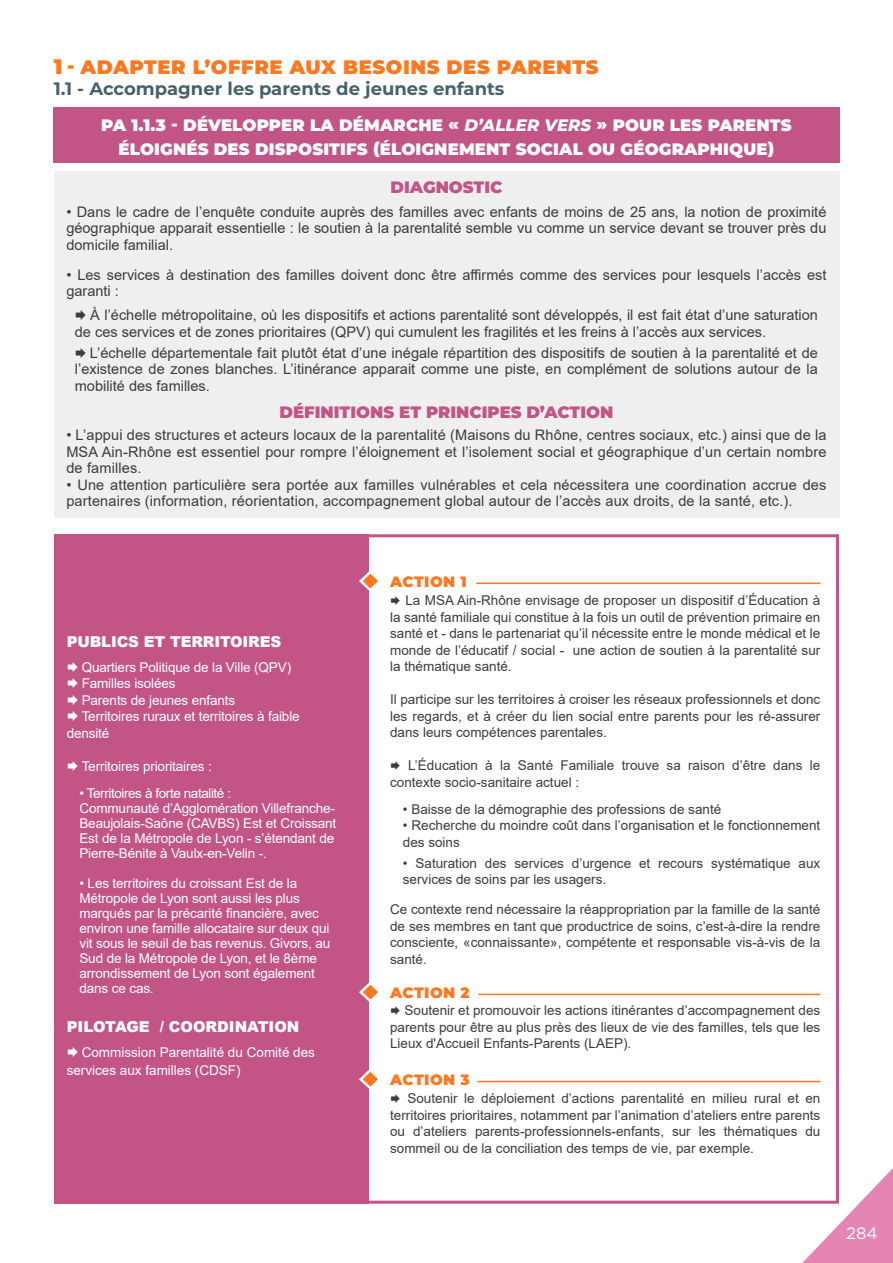
<style>
.page{position:relative;width:893px;height:1263px;background:#fff}
.page>*{position:absolute;margin:0;border:0;box-sizing:border-box;transform-origin:0 0}
.t1{font:900 19.5px "Montserrat";letter-spacing:.03em;color:#ff771e}
.t2{font:700 18px "Montserrat";color:#46606c}
.t3{font:900 16.5px/23.5px "Montserrat";letter-spacing:.01em;color:#fff;text-align:center}
.t4{font:900 16.5px "Montserrat";color:#c25586}
.t5{font:16.5px "Gotham";color:#fff}
.t6{font:900 15px "Arial";letter-spacing:-.01em;color:#fff}
.t7{font:900 15px "Montserrat";letter-spacing:.03em;color:#ff771e}
.t8{font:14.55px/16.5px "Arial";color:#3c3c3b;text-align:justify}
.t9{font:13.5px/16.5px "Arial";color:#3c3c3b;text-align:justify}
.t10{font:13.5px/15px "Arial";letter-spacing:-.01em;color:#fff}
.s1{font-size:21px}
.s2{font-weight:800;font-style:italic}
</style>
<div class="page">
<svg style="left:802px;top:1168px;width:91px;height:95px"></svg>
<div style="left:54px;top:171px;width:786px;height:347px;background:#efefef"></div>
<div style="left:53px;top:108px;width:787px;height:55px;background:#c25586"></div>
<div style="left:54px;top:534px;width:315px;height:670px;background:#c25586"></div>
<hr style="left:476px;top:583px;width:344px;height:1px;background:#ff771e">
<svg style="left:359px;top:571px;width:19px;height:20px"></svg>
<hr style="left:478px;top:994px;width:342px;height:1px;background:#ff771e">
<svg style="left:359px;top:983px;width:19px;height:19px"></svg>
<hr style="left:477px;top:1081px;width:343px;height:1px;background:#ff771e">
<svg style="left:359px;top:1070px;width:19px;height:19px"></svg>
<h1 class="t1" style="left:54px;top:53px;width:546px"><span class="s1">1</span> - ADAPTER L’OFFRE AUX BESOINS DES PARENTS</h1>
<h2 class="t2" style="left:54px;top:76px;width:452px">1.1 - Accompagner les parents de jeunes enfants</h2>
<p class="t3" style="left:101px;top:112px;width:692px">PA 1.1.3 - DÉVELOPPER LA DÉMARCHE « <span class="s2">D’ALLER VERS</span> » POUR LES PARENTS<br>ÉLOIGNÉS DES DISPOSITIFS (ÉLOIGNEMENT SOCIAL OU GÉOGRAPHIQUE)</p>
<p class="t4" style="left:390px;top:174px;width:114px">DIAGNOSTIC</p>
<p class="t8" style="left:66px;top:203px;width:762px">• Dans le cadre de l’enquête conduite auprès des familles avec enfants de moins de 25 ans, la notion de proximité géographique apparait essentielle : le soutien à la parentalité semble vu comme un service devant se trouver près du domicile familial.</p>
<p class="t8" style="left:66px;top:266px;width:762px">• Les services à destination des familles doivent donc être affirmés comme des services pour lesquels l’accès est garanti :</p>
<p class="t8" style="left:75px;top:307px;width:745px;text-indent:15px">À l’échelle métropolitaine, où les dispositifs et actions parentalité sont développés, il est fait état d’une saturation de ces services et de zones prioritaires (QPV) qui cumulent les fragilités et les freins à l’accès aux services.</p>
<p class="t8" style="left:75px;top:344px;width:745px;text-indent:15px">L’échelle départementale fait plutôt état d’une inégale répartition des dispositifs de soutien à la parentalité et de l’existence de zones blanches. L’itinérance apparait comme une piste, en complément de solutions autour de la mobilité des familles.</p>
<p class="t4" style="left:279px;top:399px;width:335px">DÉFINITIONS ET PRINCIPES D’ACTION</p>
<p class="t8" style="left:66px;top:427px;width:762px">• L’appui des structures et acteurs locaux de la parentalité (Maisons du Rhône, centres sociaux, etc.) ainsi que de la MSA Ain-Rhône est essentiel pour rompre l’éloignement et l’isolement social et géographique d’un certain nombre de familles.</p>
<p class="t8" style="left:66px;top:476px;width:762px">• Une attention particulière sera portée aux familles vulnérables et cela nécessitera une coordination accrue des partenaires (information, réorientation, accompagnement global autour de l’accès aux droits, de la santé, etc.).</p>
<p class="t6" style="left:67px;top:631px;width:216px">PUBLICS ET TERRITOIRES</p>
<p class="t10" style="left:82px;top:659px;width:211px">Quartiers Politique de la Ville (QPV)</p>
<p class="t10" style="left:82px;top:676px;width:95px">Familles isolées</p>
<p class="t10" style="left:82px;top:692px;width:155px">Parents de jeunes enfants</p>
<p class="t10" style="left:82px;top:709px;width:220px">Territoires ruraux et territoires à faible</p>
<p class="t10" style="left:67px;top:725px;width:44px">densité</p>
<p class="t10" style="left:82px;top:758px;width:132px">Territoires prioritaires :</p>
<p class="t10" style="left:79px;top:785px;width:258px">• Territoires à forte natalité :<br>Communauté d’Agglomération Villefranche-Beaujolais-Saône (CAVBS) Est et Croissant Est de la Métropole de Lyon - s’étendant de Pierre-Bénite à Vaulx-en-Velin -.</p>
<p class="t10" style="left:79px;top:875px;width:252px">• Les territoires du croissant Est de la Métropole de Lyon sont aussi les plus marqués par la précarité financière, avec environ une famille allocataire sur deux qui vit sous le seuil de bas revenus. Givors, au Sud de la Métropole de Lyon, et le 8ème arrondissement de Lyon sont également dans ce cas.</p>
<p class="t6" style="left:67px;top:1016px;width:234px">PILOTAGE / COORDINATION</p>
<p class="t10" style="left:67px;top:1043px;width:250px;line-height:18px;text-indent:15px">Commission Parentalité du Comité des services aux familles (CDSF)</p>
<p class="t7" style="left:390px;top:570px;width:78px">ACTION 1</p>
<p class="t9" style="left:390px;top:592px;width:432px;text-indent:15px">La MSA Ain-Rhône envisage de proposer un dispositif d’Éducation à la santé familiale qui constitue à la fois un outil de prévention primaire en santé et - dans le partenariat qu’il nécessite entre le monde médical et le monde de l’éducatif / social - une action de soutien à la parentalité sur la thématique santé.</p>
<p class="t9" style="left:390px;top:691px;width:432px">Il participe sur les territoires à croiser les réseaux professionnels et donc les regards, et à créer du lien social entre parents pour les ré-assurer dans leurs compétences parentales.</p>
<p class="t9" style="left:390px;top:757px;width:432px;text-indent:18px">L’Éducation à la Santé Familiale trouve sa raison d’être dans le contexte socio-sanitaire actuel :</p>
<p class="t9" style="left:403px;top:801px;width:320px">• Baisse de la démographie des professions de santé</p>
<p class="t9" style="left:403px;top:817px;width:419px">• Recherche du moindre coût dans l’organisation et le fonctionnement des soins</p>
<p class="t9" style="left:403px;top:855px;width:419px">• Saturation des services d’urgence et recours systématique aux services de soins par les usagers.</p>
<p class="t9" style="left:390px;top:901px;width:432px">Ce contexte rend nécessaire la réappropriation par la famille de la santé de ses membres en tant que productrice de soins, c’est-à-dire la rendre consciente, «connaissante», compétente et responsable vis-à-vis de la santé.</p>
<p class="t7" style="left:390px;top:981px;width:81px">ACTION 2</p>
<p class="t9" style="left:390px;top:1002px;width:432px;text-indent:14px">Soutenir et promouvoir les actions itinérantes d’accompagnement des parents pour être au plus près des lieux de vie des familles, tels que les Lieux d'Accueil Enfants-Parents (LAEP).</p>
<p class="t7" style="left:390px;top:1068px;width:81px">ACTION 3</p>
<p class="t9" style="left:390px;top:1090px;width:432px;text-indent:17px">Soutenir le déploiement d’actions parentalité en milieu rural et en territoires prioritaires, notamment par l’animation d’ateliers entre parents ou d’ateliers parents-professionnels-enfants, sur les thématiques du sommeil ou de la conciliation des temps de vie, par exemple.</p>
<p class="t5" style="left:846px;top:1222px;width:33px">284</p>
</div>
